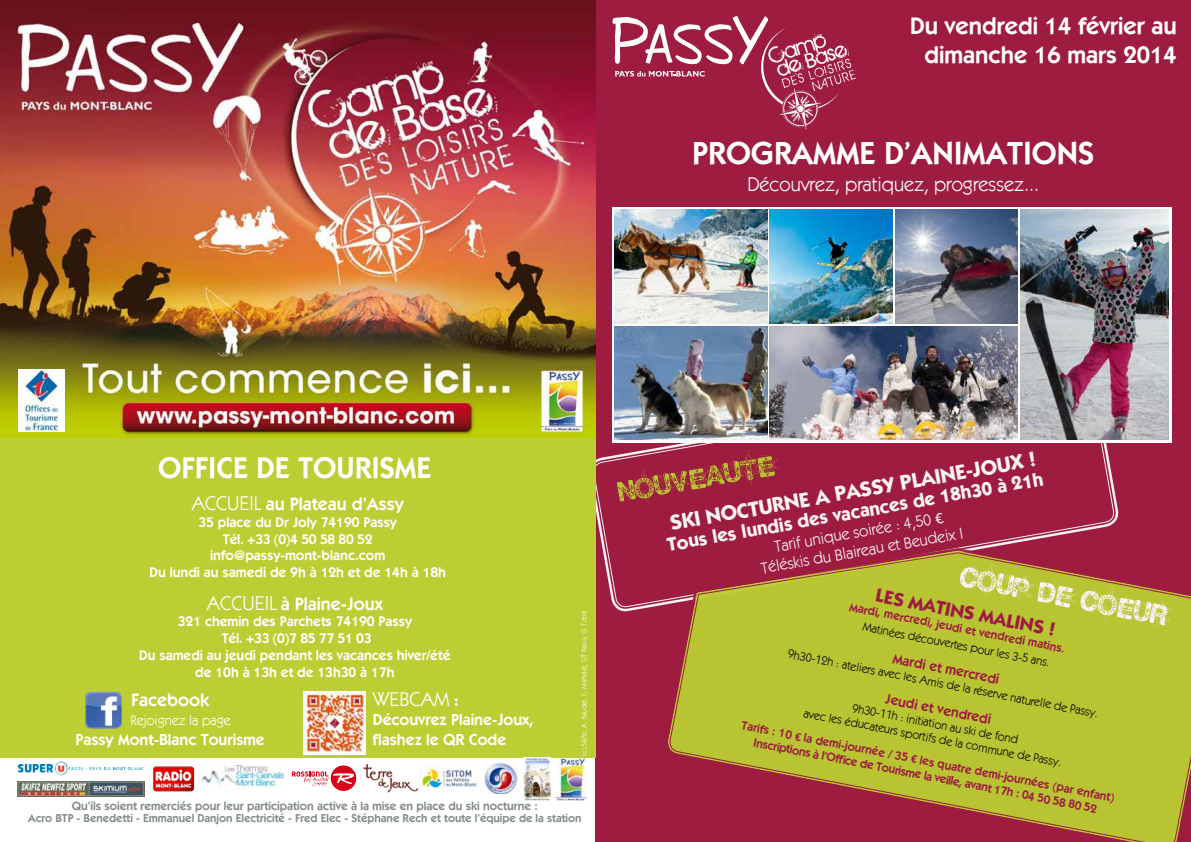
<style>
.page{position:relative;width:1191px;height:842px;background:#fff}
.page>*{position:absolute;margin:0;border:0;box-sizing:border-box;transform-origin:0 0}
.t1{font:45px "Snow Flakes";color:#fff}
.t2{font:45px "Snow Flakes";color:#bbce33}
.t3{font:600 32px "Itc Kabel";color:#fff}
.t4{font:600 30px "Itc Kabel";color:#fff}
.t5{font:600 24px/28.8px "Itc Kabel";color:#fff;text-align:right}
.t6{font:700 21px "Itc Kabel";color:#fff}
.t7{font:20px "Itc Kabel";color:#fff}
.t8{font:700 19px "Itc Kabel";color:#fff}
.t9{font:700 19px "Itc Kabel";color:#9d1c40}
.t10{font:600 18px "Itc Kabel";color:#fff}
.t11{font:600 16px/19.2px "Itc Kabel";color:#fff}
.t12{font:16px/19.2px "Itc Kabel";color:#fff;text-align:center}
.t13{font:600 14px/16.8px "Itc Kabel";color:#fff;text-align:center}
.t14{font:600 14px "Itc Kabel";color:#9d1c40}
.t15{font:14px "Itc Kabel";color:#fff}
.t16{font:12px/14.4px "Itc Kabel";color:#000;text-align:center}
.t17{font:600 12px/14.4px "Itc Kabel";color:#9d1c40;text-align:center}
.t18{font:600 12px "Itc Kabel";color:#848b8d}
.t19{font:600 11.5px "Itc Kabel";color:#848b8d}
.t20{font:7px "Itc Kabel";color:#fff}
.s1{font-weight:400;font-size:20px}
.s2{font-weight:700;font-size:16px}
.s3{font-family:"Calibri"}
.s4{font-family:"Calibri";font-weight:700}
</style>
<div class="page">
<div style="left:595px;top:0;width:596px;height:842px;background:#9d1c40"></div>
<svg style="left:595px;top:376px;width:520px;height:232px"></svg>
<svg style="left:612px;top:16px;width:244px;height:113px"></svg>
<img style="left:612px;top:207px;width:559px;height:235px">
<img style="left:1020px;top:210px;width:148px;height:229px">
<img style="left:770px;top:210px;width:122px;height:113px">
<img style="left:770px;top:326px;width:247px;height:113px">
<img style="left:614px;top:210px;width:153px;height:113px">
<img style="left:895px;top:210px;width:122px;height:113px">
<img style="left:614px;top:326px;width:153px;height:113px">
<img style="left:0;top:0;width:595px;height:438px">
<div style="left:0;top:438px;width:595px;height:319px;background:#bbce33"></div>
<img style="left:303px;top:692px;width:63px;height:62px">
<img style="left:18px;top:369px;width:46px;height:63px">
<img style="left:85px;top:692px;width:37px;height:37px">
<img style="left:17px;top:761px;width:128px;height:14px">
<img style="left:17px;top:782px;width:128px;height:14px">
<img style="left:152px;top:766px;width:43px;height:26px">
<img style="left:201px;top:765px;width:83px;height:23px">
<svg style="left:292px;top:765px;width:64px;height:26px"></svg>
<img style="left:485px;top:763px;width:32px;height:31px">
<img style="left:363px;top:764px;width:56px;height:29px">
<img style="left:556px;top:758px;width:31px;height:43px">
<img style="left:420px;top:764px;width:58px;height:24px">
<img style="left:523px;top:758px;width:27px;height:42px">
<svg style="left:664px;top:546px;width:451px;height:62px"></svg>
<svg style="left:668px;top:552px;width:523px;height:290px"></svg>
<h3 class="t5" style="left:910px;top:12px;width:268px">Du vendredi 14 février au dimanche 16 mars 2014</h3>
<h2 class="t3" style="left:692px;top:134px;width:403px">PROGRAMME D’ANIMATIONS</h2>
<h3 class="t7" style="left:747px;top:173px;width:293px">Découvrez, pratiquez, progressez...</h3>
<h3 class="t4" style="left:158px;top:450px;width:275px">OFFICE DE TOURISME</h3>
<p class="t10" style="left:192px;top:493px;width:214px"><span class="s1">ACCUEIL</span> au Plateau d’Assy</p>
<p class="t13" style="left:149px;top:514px;width:298px">35 place du Dr Joly 74190 Passy<br>Tél. +33 (0)4 50 58 80 52 info@passy-mont-blanc.com<br>Du lundi au samedi de 9h à 12h et de 14h à 18h</p>
<p class="t10" style="left:207px;top:593px;width:178px"><span class="s1">ACCUEIL</span> à Plaine-Joux</p>
<p class="t13" style="left:139px;top:613px;width:313px">321 chemin des Parchets 74190 Passy<br>Tél. +33 (0)7 85 77 51 03<br>Du samedi au jeudi pendant les vacances hiver/été de 10h à 13h et de 13h30 à 17h</p>
<p class="t20" style="left:580px;top:756px;width:147px;rotate:-90deg">(c) Skifiz, A. Kauder, C. Martelet, OT Passy, G. Tobé</p>
<h3 class="t7" style="left:373px;top:688px;width:87px">WEBCAM <span class="s2">:</span></h3>
<p class="t11" style="left:373px;top:710px;width:162px">Découvrez Plaine-Joux, flashez le QR Code</p>
<p class="t10" style="left:131px;top:689px;width:79px">Facebook</p>
<p class="t15" style="left:130px;top:712px;width:102px">Rejoignez la page</p>
<p class="t11" style="left:75px;top:729px;width:191px">Passy Mont-Blanc Tourisme</p>
<p class="t18" style="left:72px;top:799px;width:468px">Qu’ils soient remerciés pour leur participation active à la mise en place du ski nocturne :</p>
<p class="t19" style="left:28px;top:811px;width:555px">Acro BTP - Benedetti - Emmanuel Danjon Electricité - Fred Elec - Stéphane Rech et toute l’équipe de la station</p>
<h1 class="t2" style="left:614px;top:473px;width:160px;rotate:-10deg">NOUVEAUTE</h1>
<h3 class="t6" style="left:668px;top:511px;width:373px;rotate:-10deg">SKI NOCTURNE A PASSY PLAINE-JOUX !</h3>
<h3 class="t8" style="left:665px;top:533px;width:383px;rotate:-10deg">Tous les lundis des vacances de 18h30 à 21h</h3>
<p class="t12" style="left:756px;top:540px;width:206px;rotate:-10deg">Tarif unique soirée : 4,50 <span class="s3">€<br></span>Téléskis du Blaireau et Beudeix I</p>
<h1 class="t1" style="left:963px;top:557px;width:212px;rotate:11deg">COUP DE COEUR</h1>
<h3 class="t9" style="left:878px;top:583px;width:184px;rotate:11deg">LES MATINS MALINS !</h3>
<p class="t17" style="left:851px;top:600px;width:221px;rotate:11deg">Mardi, mercredi, jeudi et vendredi matins.</p>
<p class="t16" style="left:864px;top:619px;width:192px;rotate:11deg">Matinées découvertes pour les 3-5 ans.</p>
<p class="t16" style="left:789px;top:646px;width:317px;rotate:11deg">9h30-12h : ateliers avec les Amis de la réserve naturelle de Passy.</p>
<p class="t14" style="left:894px;top:650px;width:110px;rotate:11deg">Mardi et mercredi</p>
<p class="t14" style="left:887px;top:690px;width:109px;rotate:11deg">Jeudi et vendredi</p>
<p class="t16" style="left:808px;top:692px;width:264px;rotate:11deg">9h30-11h : initiation au ski de fond<br>avec les éducateurs sportifs de la commune de Passy.</p>
<p class="t17" style="left:743px;top:718px;width:381px;rotate:11deg">Tarifs : 10 <span class="s4">€</span> la demi-journée / 35 <span class="s4">€</span> les quatre demi-journées (par enfant)<br>Inscriptions à l’Offi ce de Tourisme la veille, avant 17h : 04 50 58 80 52</p>
</div>
